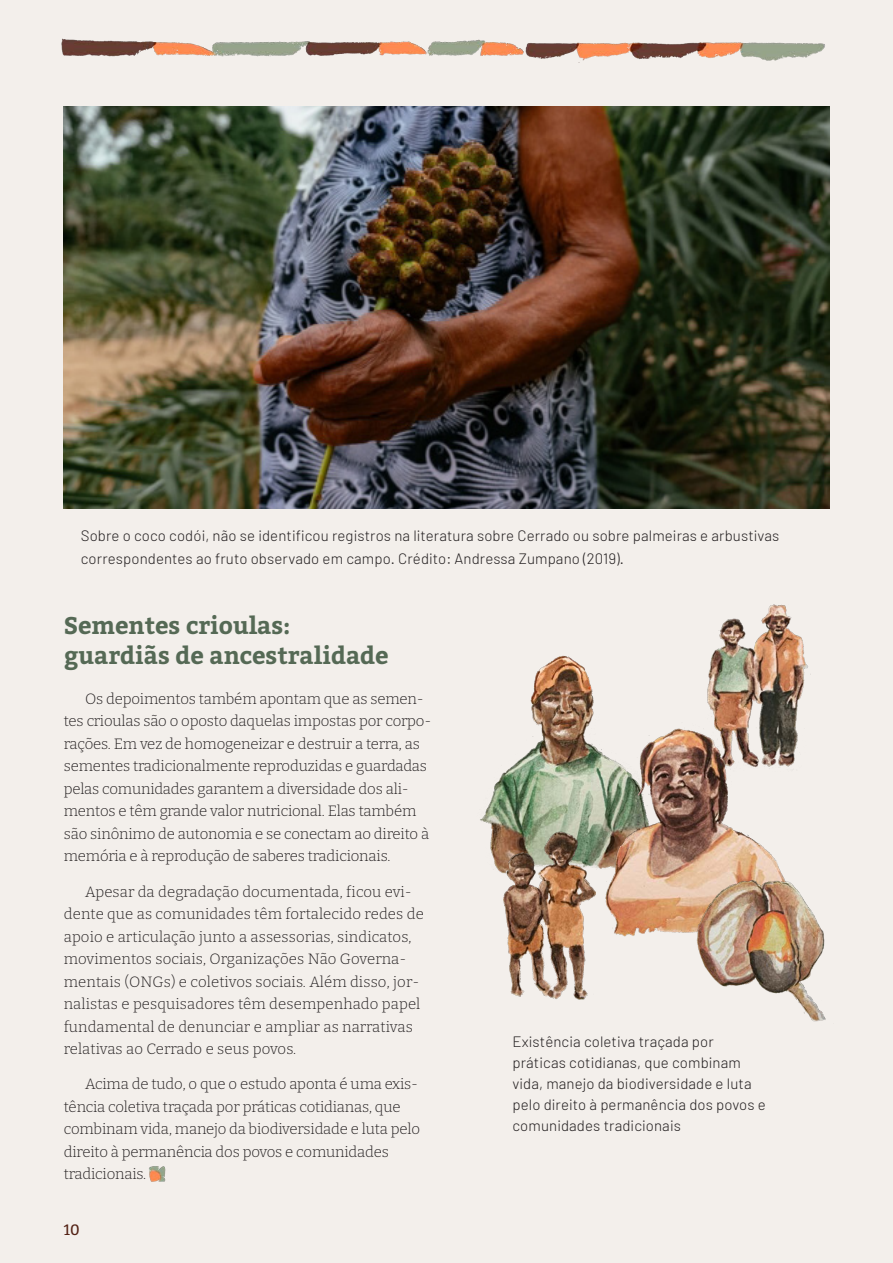
<style>
.page{position:relative;width:893px;height:1263px;background:#f3efeb}
.page>*{position:absolute;margin:0;border:0;box-sizing:border-box;transform-origin:0 0}
.TIT-peso2{font:700 24px/30px "Bitter";color:#556955}
.TXT-corrido{font:300 15px/22.5px "Bitter";letter-spacing:-.01em;color:#231f20}
.TXT-corrido-2{font:300 15px/22.5px "Bitter";letter-spacing:.01em;color:#231f20}
.Legenda{font:300 15px/22.5px "Barlow";letter-spacing:.01em;color:#231f20}
.TXT-corrido-3{font:300 15px/21px "Barlow";letter-spacing:.01em;color:#231f20}
.t1{font:500 15px "Bitter";color:#532215}
</style>
<div class="page">
<img style="left:61px;top:38px;width:764px;height:25px">
<img style="left:707px;top:604px;width:101px;height:118px">
<img style="left:480px;top:655px;width:122px;height:218px">
<img style="left:602px;top:722px;width:196px;height:215px">
<img style="left:504px;top:829px;width:91px;height:171px">
<img style="left:695px;top:875px;width:131px;height:147px">
<img style="left:64px;top:106px;width:765px;height:402px">
<img style="left:149px;top:1166px;width:17px;height:16px">
<p class="Legenda" style="left:81px;top:524px;width:700px">Sobre o coco codói, não se identificou registros na literatura sobre Cerrado ou sobre palmeiras e arbustivas correspondentes ao fruto observado em campo. Crédito: Andressa Zumpano (2019).</p>
<p class="TIT-peso2" style="left:64px;top:611px;width:326px">Sementes crioulas: guardiãs de ancestralidade</p>
<p class="TXT-corrido" style="left:64px;top:687px;width:369px;text-indent:21px">Os depoimentos também apontam que as semen&shy;tes crioulas são o oposto daquelas impostas por corpo&shy;rações. Em vez de homogeneizar e destruir a terra, as sementes tradicionalmente reproduzidas e guardadas pelas comunidades garantem a diversidade dos ali&shy;mentos e têm grande valor nutricional. Elas também são sinônimo de autonomia e se conectam ao direito à memória e à reprodução de saberes tradicionais.</p>
<p class="TXT-corrido-2" style="left:64px;top:880px;width:362px;text-indent:21px">Apesar da degradação documentada, ficou evi&shy;dente que as comunidades têm fortalecido redes de apoio e articulação junto a assessorias, sindicatos, movimentos sociais, Organizações Não Governa&shy;mentais (ONGs) e coletivos sociais. Além disso, jor&shy;nalistas e pesquisadores têm desempenhado papel fundamental de denunciar e ampliar as narrativas relativas ao Cerrado e seus povos.</p>
<p class="TXT-corrido" style="left:64px;top:1072px;width:358px;text-indent:21px">Acima de tudo, o que o estudo aponta é uma exis&shy;tência coletiva traçada por práticas cotidianas, que combinam vida, manejo da biodiversidade e luta pelo direito à permanência dos povos e comunidades tradicionais.</p>
<p class="t1" style="left:64px;top:1220px;width:17px">10</p>
<p class="TXT-corrido-3" style="left:512px;top:1030px;width:255px">Existência coletiva traçada por práticas cotidianas, que combinam vida, manejo da biodiversidade e luta pelo direito à permanência dos povos e comunidades tradicionais</p>
</div>
